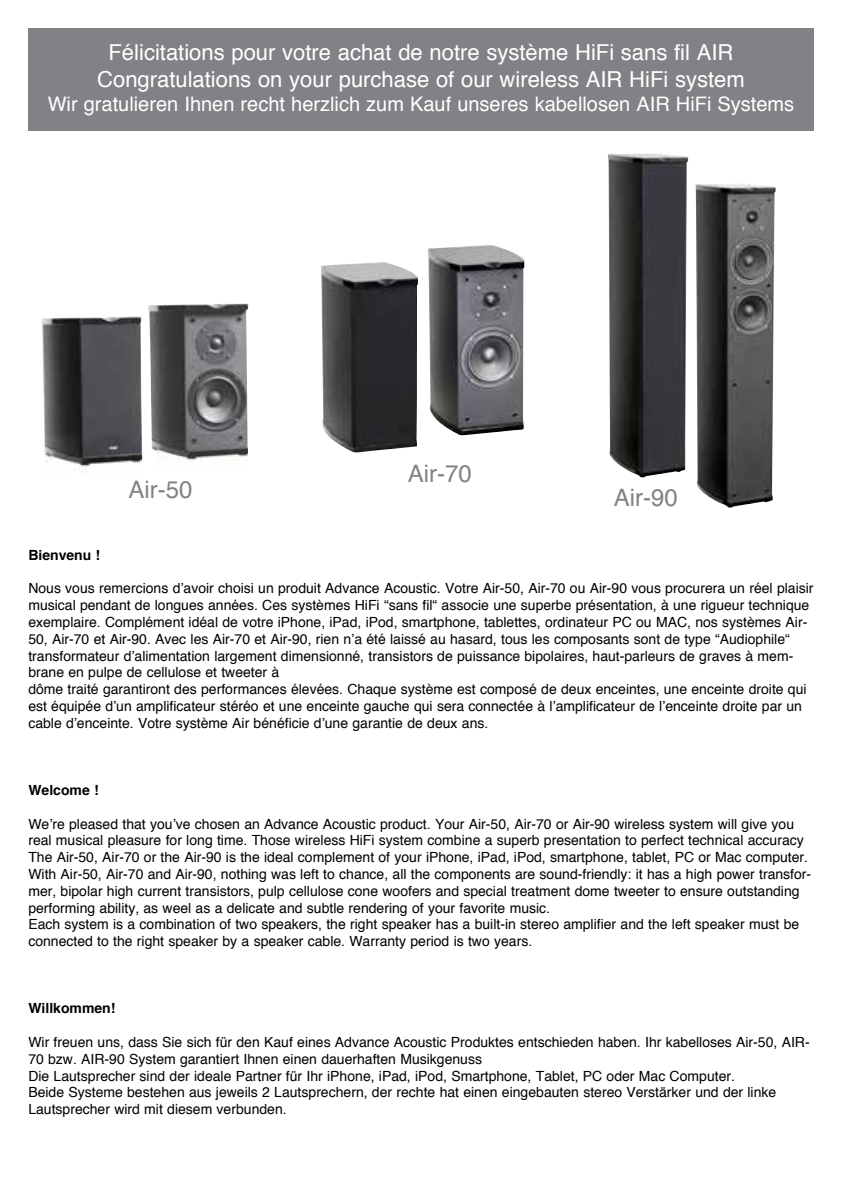
<style>
.page{position:relative;width:842px;height:1191px;background:#fff}
.page>*{position:absolute;margin:0;border:0;box-sizing:border-box;transform-origin:0 0}
.t1{font:24px "Helvetica";color:#808285}
.t2{font:22px/26.4px "Helvetica";color:#fff;text-align:center}
.t3{font:20px "Helvetica";color:#fff}
.t4{font:14px/16.8px "Helvetica";color:#000}
.t5{font:700 14px "Helvetica";color:#000}
</style>
<div class="page">
<div style="left:28px;top:28px;width:786px;height:102px;background:#808285"></div>
<img style="left:608px;top:153px;width:80px;height:325px">
<img style="left:321px;top:262px;width:97px;height:190px">
<img style="left:428px;top:245px;width:96px;height:190px">
<img style="left:695px;top:184px;width:81px;height:324px">
<img style="left:41px;top:316px;width:101px;height:156px">
<img style="left:148px;top:303px;width:100px;height:157px">
<h2 class="t2" style="left:97px;top:40px;width:649px">Félicitations pour votre achat de notre système HiFi sans fil AIR<br>Congratulations on your purchase of our wireless AIR HiFi system</h2>
<h3 class="t3" style="left:48px;top:88px;width:748px">Wir gratulieren Ihnen recht herzlich zum Kauf unseres kabellosen AIR HiFi Systems</h3>
<h1 class="t1" style="left:408px;top:455px;width:66px">Air-70</h1>
<h1 class="t1" style="left:128px;top:471px;width:66px">Air-50</h1>
<h1 class="t1" style="left:614px;top:479px;width:66px">Air-90</h1>
<p class="t5" style="left:28px;top:543px;width:73px">Bienvenu !</p>
<p class="t4" style="left:28px;top:580px;width:787px">Nous vous remercions d’avoir choisi un produit Advance Acoustic. Votre Air-50, Air-70 ou Air-90 vous procurera un réel plaisir musical pendant de longues années. Ces systèmes HiFi “sans fil“ associe une superbe présentation, à une rigueur technique exemplaire. Complément idéal de votre iPhone, iPad, iPod, smartphone, tablettes, ordinateur PC ou MAC, nos systèmes Air-50, Air-70 et Air-90. Avec les Air-70 et Air-90, rien n’a été laissé au hasard, tous les composants sont de type “Audiophile“ transformateur d’alimentation largement dimensionné, transistors de puissance bipolaires, haut-parleurs de graves à mem&shy;brane en pulpe de cellulose et tweeter à<br>dôme traité garantiront des performances élevées. Chaque système est composé de deux enceintes, une enceinte droite qui est équipée d’un amplificateur stéréo et une enceinte gauche qui sera connectée à l’amplificateur de l’enceinte droite par un cable d’enceinte. Votre système Air bénéficie d’une garantie de deux ans.</p>
<p class="t5" style="left:28px;top:778px;width:72px">Welcome !</p>
<p class="t4" style="left:28px;top:815px;width:784px">We’re pleased that you’ve chosen an Advance Acoustic product. Your Air-50, Air-70 or Air-90 wireless system will give you real musical pleasure for long time. Those wireless HiFi system combine a superb presentation to perfect technical accuracy The Air-50, Air-70 or the Air-90 is the ideal complement of your iPhone, iPad, iPod, smartphone, tablet, PC or Mac computer.<br>With Air-50, Air-70 and Air-90, nothing was left to chance, all the components are sound-friendly: it has a high power transfor&shy;mer, bipolar high current transistors, pulp cellulose cone woofers and special treatment dome tweeter to ensure outstanding performing ability, as weel as a delicate and subtle rendering of your favorite music.<br>Each system is a combination of two speakers, the right speaker has a built-in stereo amplifier and the left speaker must be connected to the right speaker by a speaker cable. Warranty period is two years.</p>
<p class="t5" style="left:28px;top:997px;width:89px">Willkommen!</p>
<p class="t4" style="left:28px;top:1034px;width:783px">Wir freuen uns, dass Sie sich für den Kauf eines Advance Acoustic Produktes entschieden haben. Ihr kabelloses Air-50, AIR-70 bzw. AIR-90 System garantiert Ihnen einen dauerhaften Musikgenuss<br>Die Lautsprecher sind der ideale Partner für Ihr iPhone, iPad, iPod, Smartphone, Tablet, PC oder Mac Computer.<br>Beide Systeme bestehen aus jeweils 2 Lautsprechern, der rechte hat einen eingebauten stereo Verstärker und der linke Lautsprecher wird mit diesem verbunden.</p>
</div>
